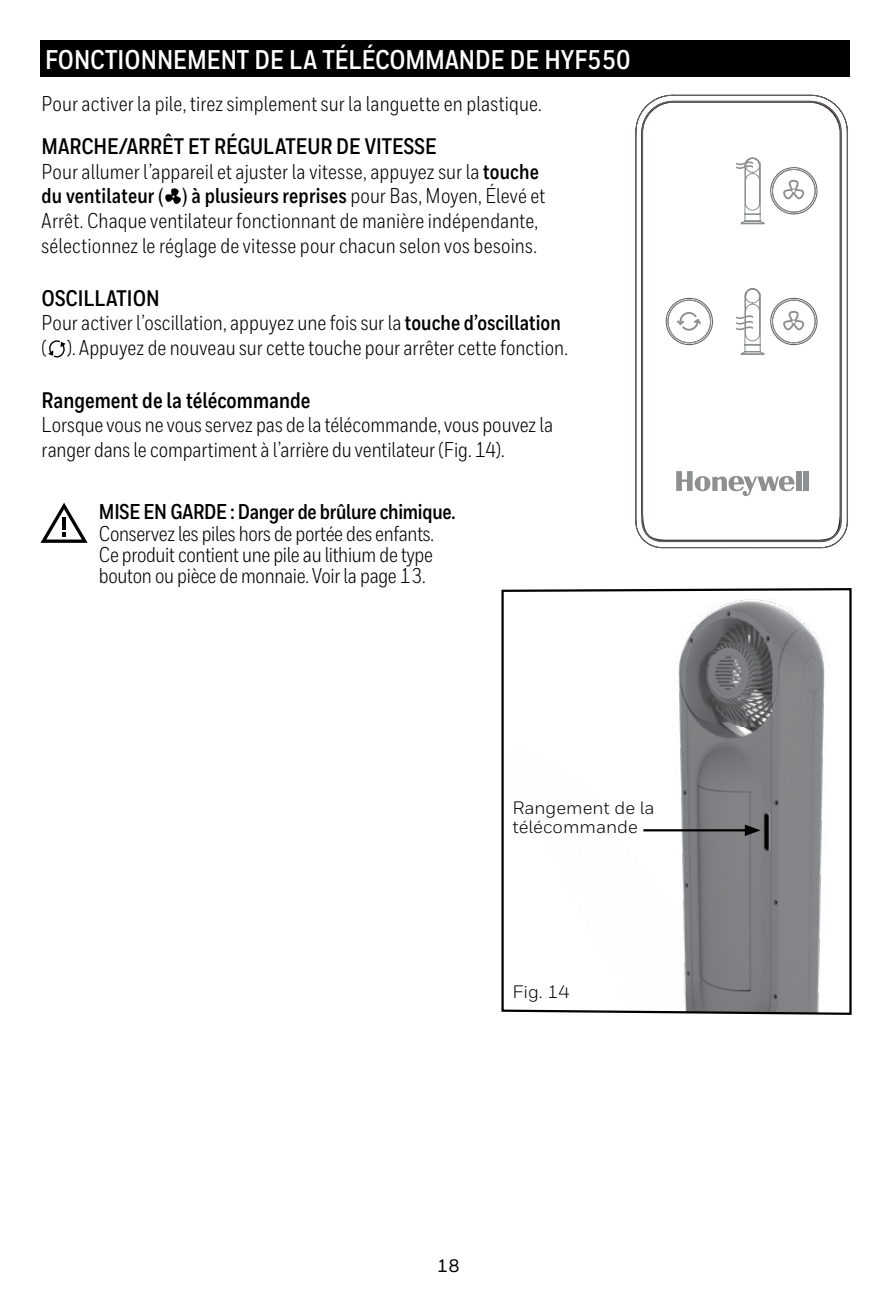
<style>
.page{position:relative;width:891px;height:1296px;background:#fff}
.page>*{position:absolute;margin:0;border:0;box-sizing:border-box;transform-origin:0 0}
.t1{font:700 27px "Honeywell Cond";color:#fff}
.t2{font:700 22.5px "Honeywell Cond";color:#000}
.t3{font:21.38px/24.8px "Honeywell Cond";letter-spacing:.005em;color:#000}
.t4{font:700 21.38px "Honeywell Cond";letter-spacing:-.015em;color:#000}
.t5{font:18px/19.3px "Honeywell Sans";color:#000}
.t6{font:500 18px "Honeywell Sans";color:#000}
.s1{font-weight:700}
.s2{font-family:"Helvetica Neue LT";font-stretch:condensed}
</style>
<div class="page">
<div style="left:40px;top:40px;width:810px;height:37px;background:#000"></div>
<svg style="left:165px;top:188px;width:16px;height:16px"></svg>
<svg style="left:48px;top:340px;width:18px;height:17px"></svg>
<svg style="left:635px;top:95px;width:213px;height:453px"></svg>
<div style="left:796px;top:471px;width:5px;height:20px;background:#8c9091"></div>
<div style="left:803px;top:471px;width:6px;height:20px;background:#8c9091"></div>
<svg style="left:676px;top:471px;width:119px;height:27px"></svg>
<svg style="left:666px;top:298px;width:47px;height:47px"></svg>
<div style="left:667px;top:300px;width:44px;height:43px;border:1px solid #8c9091;border-radius:50%"></div>
<svg style="left:736px;top:157px;width:82px;height:68px"></svg>
<svg style="left:736px;top:288px;width:82px;height:67px"></svg>
<svg style="left:501px;top:588px;width:351px;height:427px"></svg>
<hr style="left:643px;top:829px;width:105px;height:2px;background:#000">
<svg style="left:745px;top:825px;width:16px;height:11px"></svg>
<svg style="left:40px;top:503px;width:48px;height:40px"></svg>
<p class="t1" style="left:45px;top:43px;width:587px">FONCTIONNEMENT DE LA TÉLÉCOMMANDE DE HYF550</p>
<p class="t3" style="left:42px;top:91px;width:502px">Pour activer la pile, tirez simplement sur la languette en plastique.</p>
<p class="t2" style="left:42px;top:132px;width:396px">MARCHE/ARRÊT ET RÉGULATEUR DE VITESSE</p>
<p class="t3" style="left:42px;top:159px;width:505px">Pour allumer l’appareil et ajuster la vitesse, appuyez sur la <span class="s1">touche du ventilateur</span> <span class="s2">( )</span> <span class="s1">à plusieurs reprises</span> pour Bas, Moyen, Élevé et Arrêt. Chaque ventilateur fonctionnant de manière indépendante, sélectionnez le réglage de vitesse pour chacun selon vos besoins.</p>
<p class="t2" style="left:42px;top:284px;width:120px">OSCILLATION</p>
<p class="t3" style="left:42px;top:311px;width:528px">Pour activer l’oscillation, appuyez une fois sur la <span class="s1">touche d’oscillation </span>( ). Appuyez de nouveau sur cette touche pour arrêter cette fonction.</p>
<p class="t2" style="left:42px;top:386px;width:270px">Rangement de la télécommande</p>
<p class="t3" style="left:42px;top:413px;width:513px">Lorsque vous ne vous servez pas de la télécommande, vous pouvez la ranger dans le compartiment à l’arrière du ventilateur (Fig. 14).</p>
<p class="t4" style="left:99px;top:499px;width:358px">MISE EN GARDE : Danger de brûlure chimique.</p>
<p class="t3" style="left:99px;top:523px;width:336px;line-height:21.4px;text-align:justify">Conservez les piles hors de portée des enfants.<br>Ce produit contient une pile au lithium de type bouton ou pièce de monnaie. Voir la page 13.</p>
<p class="t5" style="left:512px;top:798px;width:144px">Rangement de la télécommande</p>
<p class="t5" style="left:513px;top:982px;width:59px">Fig. 14</p>
<p class="t6" style="left:437px;top:1255px;width:24px">18</p>
</div>
